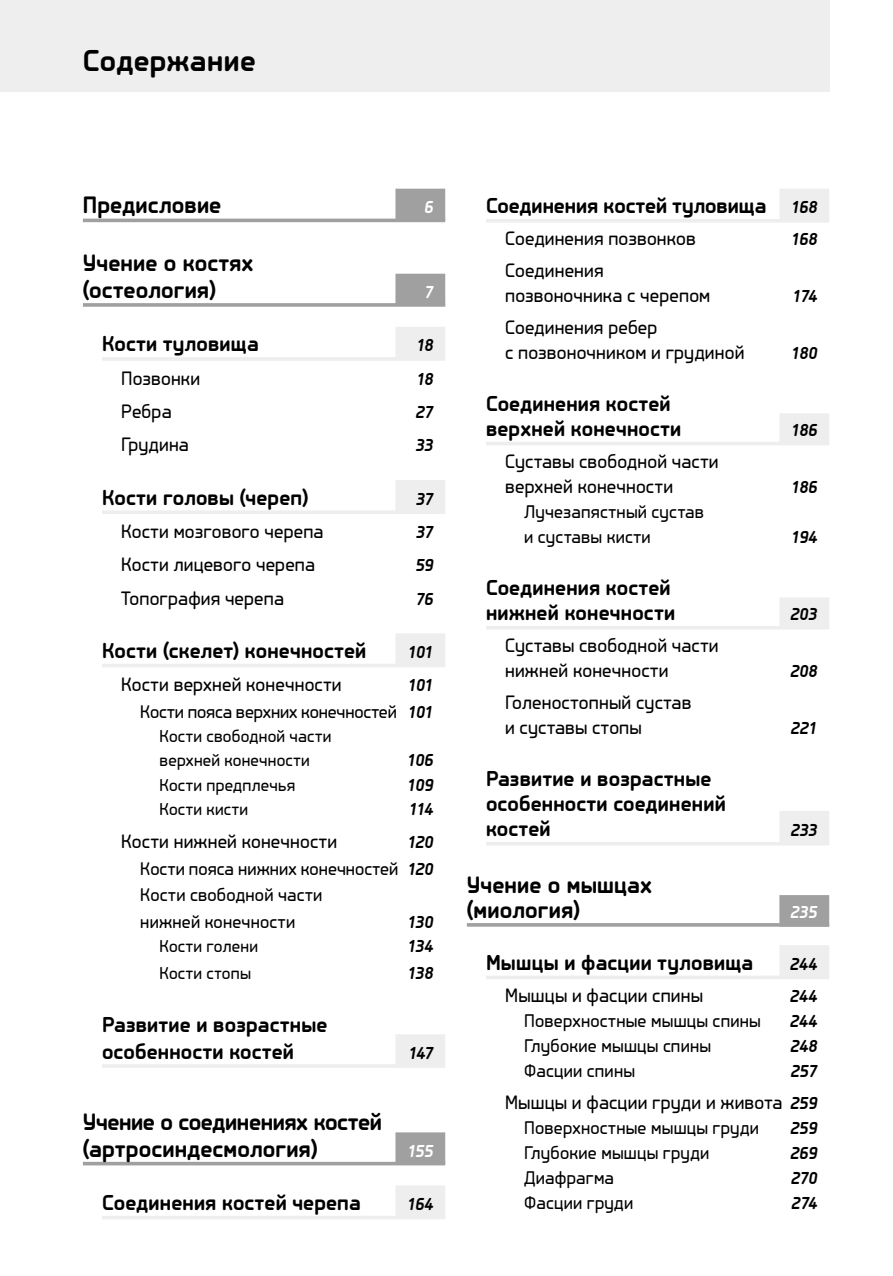
<style>
.page{position:relative;width:893px;height:1276px;background:#fff}
.page>*{position:absolute;margin:0;border:0;box-sizing:border-box;transform-origin:0 0}
.t1{font:700 31.5px "PF Isotext Pro";letter-spacing:.01em;color:#000}
.t2{font:700 24.75px/26.6px "PF Isotext Pro";letter-spacing:.005em;color:#000}
.t3{font:700 22.5px/25px "PF Isotext Pro";letter-spacing:.01em;color:#000}
.t4{font:20.25px/25px "PF Isotext Pro";letter-spacing:.01em;color:#000}
.t5{font:19.12px/26.6px "PF Isotext Pro";letter-spacing:.01em;color:#000}
.t6{font:19.12px "PF Isotext Pro";letter-spacing:-.01em;color:#000}
.t7{font:italic 700 18px "PF Isotext Pro";letter-spacing:-.02em;color:#000}
.t8{font:18px/24.3px "PF Isotext Pro";letter-spacing:.015em;color:#000}
.t9{font:italic 700 18px "PF Isotext Pro";letter-spacing:-.01em;color:#fff}
.s1{font-weight:700;font-style:italic;font-size:18px}
</style>
<div class="page">
<div style="left:0;top:0;width:829px;height:92px;background:#eee"></div>
<div style="left:395px;top:189px;width:50px;height:31px;background:#a0a0a0"></div>
<hr style="left:83px;top:219px;width:362px;height:3px;background:#a0a0a0">
<div style="left:395px;top:274px;width:50px;height:31px;background:#a0a0a0"></div>
<svg style="left:83px;top:303px;width:362px;height:4px"></svg>
<div style="left:395px;top:327px;width:50px;height:31px;background:#eee"></div>
<hr style="left:102px;top:357px;width:343px;height:4px;background:#eee">
<div style="left:395px;top:480px;width:50px;height:31px;background:#eee"></div>
<hr style="left:102px;top:510px;width:343px;height:4px;background:#eee">
<div style="left:395px;top:633px;width:50px;height:32px;background:#eee"></div>
<hr style="left:102px;top:664px;width:343px;height:3px;background:#eee">
<div style="left:395px;top:1034px;width:50px;height:32px;background:#eee"></div>
<hr style="left:102px;top:1064px;width:343px;height:3px;background:#eee">
<div style="left:395px;top:1132px;width:50px;height:32px;background:#a0a0a0"></div>
<svg style="left:83px;top:1161px;width:362px;height:4px"></svg>
<div style="left:395px;top:1185px;width:50px;height:32px;background:#eee"></div>
<svg style="left:102px;top:1216px;width:343px;height:3px"></svg>
<div style="left:779px;top:189px;width:50px;height:31px;background:#eee"></div>
<hr style="left:486px;top:219px;width:343px;height:4px;background:#eee">
<div style="left:779px;top:413px;width:50px;height:32px;background:#eee"></div>
<hr style="left:486px;top:442px;width:343px;height:3px;background:#eee">
<div style="left:779px;top:597px;width:50px;height:32px;background:#eee"></div>
<hr style="left:486px;top:626px;width:343px;height:3px;background:#eee">
<div style="left:779px;top:811px;width:50px;height:31px;background:#eee"></div>
<hr style="left:486px;top:842px;width:343px;height:3px;background:#eee">
<div style="left:779px;top:895px;width:50px;height:31px;background:#a0a0a0"></div>
<hr style="left:467px;top:923px;width:362px;height:3px;background:#a0a0a0">
<div style="left:779px;top:945px;width:50px;height:31px;background:#eee"></div>
<hr style="left:486px;top:975px;width:343px;height:4px;background:#eee">
<h1 class="t1" style="left:83px;top:50px;width:174px">Содержание</h1>
<p class="t2" style="left:83px;top:194px;width:140px">Предисловие</p>
<p class="t9" style="left:425px;top:201px;width:11px">6</p>
<p class="t2" style="left:83px;top:252px;width:172px">Учение о костях (остеология)</p>
<p class="t9" style="left:425px;top:285px;width:11px">7</p>
<p class="t3" style="left:102px;top:333px;width:158px">Кости туловища</p>
<p class="t7" style="left:416px;top:339px;width:19px">18</p>
<p class="t4" style="left:121px;top:367px;width:80px">Позвонки</p>
<p class="t7" style="left:416px;top:372px;width:19px">18</p>
<p class="t4" style="left:121px;top:401px;width:52px">Ребра</p>
<p class="t7" style="left:416px;top:405px;width:19px">27</p>
<p class="t4" style="left:121px;top:434px;width:69px">Грудина</p>
<p class="t7" style="left:416px;top:439px;width:19px">33</p>
<p class="t3" style="left:102px;top:487px;width:208px">Кости головы (череп)</p>
<p class="t7" style="left:416px;top:492px;width:19px">37</p>
<p class="t4" style="left:121px;top:521px;width:204px">Кости мозгового черепа</p>
<p class="t7" style="left:416px;top:526px;width:19px">37</p>
<p class="t4" style="left:121px;top:554px;width:195px">Кости лицевого черепа</p>
<p class="t7" style="left:416px;top:559px;width:20px">59</p>
<p class="t4" style="left:121px;top:587px;width:164px">Топография черепа</p>
<p class="t7" style="left:416px;top:592px;width:19px">76</p>
<p class="t3" style="left:102px;top:640px;width:266px">Кости (скелет) конечностей</p>
<p class="t7" style="left:408px;top:646px;width:27px">101</p>
<p class="t4" style="left:121px;top:674px;width:222px">Кости верхней конечности</p>
<p class="t7" style="left:408px;top:679px;width:27px">101</p>
<p class="t6" style="left:140px;top:705px;width:295px">Кости пояса верхних конечностей <span class="s1">101</span></p>
<p class="t8" style="left:159px;top:725px;width:173px">Кости свободной части верхней конечности</p>
<p class="t7" style="left:407px;top:754px;width:28px">106</p>
<p class="t8" style="left:159px;top:774px;width:137px">Кости предплечья</p>
<p class="t7" style="left:407px;top:778px;width:28px">109</p>
<p class="t8" style="left:159px;top:798px;width:90px">Кости кисти</p>
<p class="t7" style="left:409px;top:802px;width:26px">114</p>
<p class="t4" style="left:121px;top:831px;width:217px">Кости нижней конечности</p>
<p class="t7" style="left:407px;top:836px;width:28px">120</p>
<p class="t5" style="left:140px;top:857px;width:295px">Кости пояса нижних конечностей <span class="s1">120<br></span>Кости свободной части<br>нижней конечности</p>
<p class="t7" style="left:408px;top:915px;width:28px">130</p>
<p class="t8" style="left:159px;top:935px;width:100px">Кости голени</p>
<p class="t7" style="left:408px;top:939px;width:28px">134</p>
<p class="t8" style="left:159px;top:962px;width:93px">Кости стопы</p>
<p class="t7" style="left:408px;top:966px;width:28px">138</p>
<p class="t3" style="left:102px;top:1013px;width:227px;line-height:26.6px">Развитие и возрастные особенности костей</p>
<p class="t7" style="left:408px;top:1046px;width:27px">147</p>
<p class="t2" style="left:83px;top:1111px;width:300px">Учение о соединениях костей (артросиндесмология)</p>
<p class="t9" style="left:407px;top:1144px;width:28px">155</p>
<p class="t3" style="left:102px;top:1192px;width:260px">Соединения костей черепа</p>
<p class="t7" style="left:407px;top:1197px;width:28px">164</p>
<p class="t3" style="left:486px;top:195px;width:282px">Соединения костей туловища</p>
<p class="t7" style="left:791px;top:201px;width:28px">168</p>
<p class="t4" style="left:505px;top:228px;width:192px">Соединения позвонков</p>
<p class="t7" style="left:791px;top:233px;width:28px">168</p>
<p class="t4" style="left:505px;top:260px;width:207px">Соединения позвоночника с черепом</p>
<p class="t7" style="left:792px;top:290px;width:27px">174</p>
<p class="t4" style="left:505px;top:316px;width:241px">Соединения ребер<br>с позвоночником и грудиной</p>
<p class="t3" style="left:486px;top:393px;width:197px">Соединения костей верхней конечности</p>
<p class="t4" style="left:505px;top:450px;width:215px">Суставы свободной части верхней конечности</p>
<p class="t5" style="left:524px;top:501px;width:181px;line-height:25px">Лучезапястный сустав и суставы кисти</p>
<p class="t3" style="left:486px;top:577px;width:191px">Соединения костей нижней конечности</p>
<p class="t4" style="left:505px;top:635px;width:215px">Суставы свободной части нижней конечности</p>
<p class="t4" style="left:505px;top:691px;width:188px">Голеностопный сустав и суставы стопы</p>
<p class="t3" style="left:486px;top:768px;width:241px">Развитие и возрастные особенности соединений костей</p>
<p class="t2" style="left:467px;top:874px;width:187px;line-height:25px">Учение о мышцах (миология)</p>
<p class="t7" style="left:791px;top:347px;width:28px">180</p>
<p class="t7" style="left:791px;top:424px;width:28px">186</p>
<p class="t7" style="left:791px;top:480px;width:28px">186</p>
<p class="t7" style="left:791px;top:531px;width:28px">194</p>
<p class="t7" style="left:790px;top:608px;width:29px">203</p>
<p class="t7" style="left:790px;top:665px;width:29px">208</p>
<p class="t7" style="left:791px;top:721px;width:28px">221</p>
<p class="t7" style="left:791px;top:824px;width:28px">233</p>
<p class="t9" style="left:790px;top:905px;width:29px">235</p>
<p class="t3" style="left:486px;top:952px;width:269px">Мышцы и фасции туловища</p>
<p class="t7" style="left:790px;top:957px;width:29px">244</p>
<p class="t4" style="left:505px;top:984px;width:199px">Мышцы и фасции спины</p>
<p class="t7" style="left:790px;top:989px;width:29px">244</p>
<p class="t5" style="left:524px;top:1009px;width:238px">Поверхностные мышцы спины</p>
<p class="t7" style="left:790px;top:1014px;width:29px">244</p>
<p class="t5" style="left:524px;top:1034px;width:188px">Глубокие мышцы спины</p>
<p class="t7" style="left:791px;top:1039px;width:29px">248</p>
<p class="t5" style="left:524px;top:1059px;width:112px">Фасции спины</p>
<p class="t7" style="left:791px;top:1064px;width:28px">257</p>
<p class="t4" style="left:505px;top:1091px;width:314px">Мышцы и фасции груди и живота <span class="s1">259</span></p>
<p class="t5" style="left:524px;top:1116px;width:236px">Поверхностные мышцы груди</p>
<p class="t7" style="left:791px;top:1121px;width:29px">259</p>
<p class="t5" style="left:524px;top:1141px;width:187px">Глубокие мышцы груди</p>
<p class="t7" style="left:790px;top:1146px;width:29px">269</p>
<p class="t5" style="left:524px;top:1166px;width:91px">Диафрагма</p>
<p class="t7" style="left:791px;top:1171px;width:28px">270</p>
<p class="t5" style="left:524px;top:1191px;width:110px">Фасции груди</p>
<p class="t7" style="left:791px;top:1196px;width:28px">274</p>
</div>
